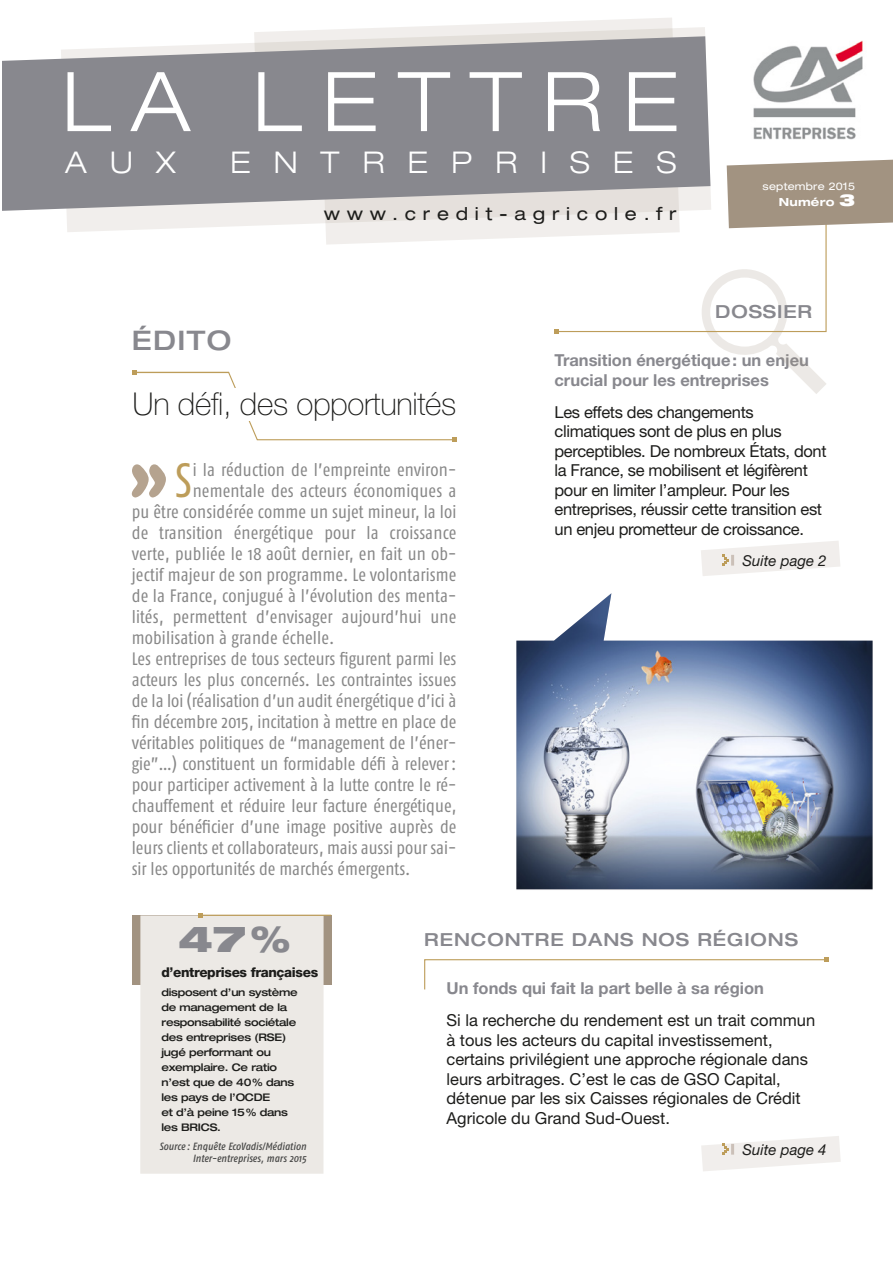
<style>
.page{position:relative;width:893px;height:1263px;background:#fff}
.page>*{position:absolute;margin:0;border:0;box-sizing:border-box;transform-origin:0 0}
.t1{font:300 expanded 82.5px "Helvetica Neue LT Std";letter-spacing:.24em;color:#fff}
.t2{font:48px "Fago Co";color:#bd9d5a}
.t3{font:900 expanded 36px "Helvetica Neue LT Std";color:#88888e}
.t4{font:100 31.5px "Helvetica Neue LT Std";letter-spacing:-.01em;color:#1d1d1b}
.t5{font:300 expanded 30px "Helvetica Neue LT Std";letter-spacing:.765em;color:#fff}
.t6{font:500 expanded 27px "Helvetica Neue LT Std";letter-spacing:.05em;color:#88888e}
.t7{font:18px "Fago Co";color:#878787}
.t8{font:500 expanded 18px "Helvetica Neue LT Std";letter-spacing:.05em;color:#88888e}
.t9{font:expanded 18px "Helvetica Neue LT Std";letter-spacing:.375em;color:#1d1d1b}
.t10{font:16.5px/19.5px "Helvetica Neue LT Std";color:#1d1d1b}
.t11{font:16.5px/19.5px "Helvetica Neue LT Std";letter-spacing:-.02em;color:#1d1d1b}
.t12{font:700 16.5px/19.5px "Helvetica Neue LT Std";color:#88888e}
.t13{font:italic 15px "Helvetica Neue LT Std";color:#1d1d1b}
.t14{font:800 13.5px "Helvetica Neue LT Std";letter-spacing:-.025em;color:#1d1d1b}
.t15{font:700 expanded 11.25px "Helvetica Neue LT Std";letter-spacing:.02em;color:#fff}
.t16{font:500 expanded 10.5px/15px "Helvetica Neue LT Std";letter-spacing:-.025em;color:#1d1d1b}
.t17{font:italic 10.5px/12px "Fago Co Med";letter-spacing:.01em;color:#4b4b4a;text-align:right}
.t18{font:expanded 10.5px "Helvetica Neue LT Std";letter-spacing:.02em;color:#fff}
.s1{font-weight:900;font-size:16.5px}
</style>
<div class="page">
<svg style="left:701px;top:541px;width:139px;height:35px"></svg>
<svg style="left:701px;top:1136px;width:140px;height:35px"></svg>
<svg style="left:424px;top:957px;width:405px;height:33px"></svg>
<svg style="left:707px;top:333px;width:119px;height:61px"></svg>
<svg style="left:559px;top:228px;width:268px;height:105px"></svg>
<svg style="left:554px;top:329px;width:5px;height:5px"></svg>
<svg style="left:726px;top:159px;width:167px;height:69px;background:#ab9d8d"></svg>
<img style="left:753px;top:40px;width:110px;height:100px">
<svg style="left:132px;top:464px;width:34px;height:33px"></svg>
<div style="left:132px;top:915px;width:199px;height:70px;background:#a29381"></div>
<div style="left:140px;top:915px;width:184px;height:259px;background:#ece9e5"></div>
<hr style="left:201px;top:915px;width:130px;height:1px;background:#bd9d5a">
<svg style="left:198px;top:913px;width:5px;height:5px"></svg>
<img style="left:516px;top:593px;width:357px;height:296px">
<svg style="left:416px;top:18px;width:256px;height:9px;fill:#f1eeec"></svg>
<svg style="left:67px;top:27px;width:644px;height:205px;fill:#f1eeec"></svg>
<svg style="left:324px;top:211px;width:356px;height:34px"></svg>
<svg style="left:2px;top:36px;width:708px;height:175px;background:#96959a"></svg>
<svg style="left:132px;top:370px;width:324px;height:72px"></svg>
<h1 class="t1" style="left:62px;top:52px;width:618px">LA LETTRE</h1>
<h3 class="t5" style="left:65px;top:145px;width:112px">AUX</h3>
<h3 class="t5" style="left:230px;top:145px;width:448px">ENTREPRISES</h3>
<p class="t9" style="left:324px;top:202px;width:354px">www.credit-agricole.fr</p>
<h3 class="t6" style="left:132px;top:324px;width:101px">ÉDITO</h3>
<p class="t18" style="left:763px;top:180px;width:94px">septembre 2015</p>
<p class="t15" style="left:779px;top:195px;width:78px">Numéro <span class="s1">3</span></p>
<p class="t8" style="left:715px;top:301px;width:99px">DOSSIER</p>
<h3 class="t4" style="left:133px;top:386px;width:325px">Un défi, des opportunités</h3>
<h2 class="t2" style="left:175px;top:453px;width:19px">S</h2>
<p class="t7" style="left:193px;top:459px;width:265px">i la réduction de l’empreinte environ-</p>
<p class="t7" style="left:193px;top:480px;width:265px">nementale des acteurs économiques a</p>
<p class="t7" style="left:132px;top:501px;width:326px">pu être considérée comme un sujet mineur, la loi</p>
<p class="t7" style="left:132px;top:522px;width:326px">de transition énergétique pour la croissance</p>
<p class="t7" style="left:132px;top:543px;width:326px">verte, publiée le 18 août dernier, en fait un ob-</p>
<p class="t7" style="left:132px;top:564px;width:326px">jectif majeur de son programme. Le volontarisme</p>
<p class="t7" style="left:132px;top:585px;width:326px">de la France, conjugué à l’évolution des menta-</p>
<p class="t7" style="left:132px;top:606px;width:326px">lités, permettent d’envisager aujourd’hui une</p>
<p class="t7" style="left:132px;top:627px;width:204px">mobilisation à grande échelle.</p>
<p class="t7" style="left:132px;top:648px;width:326px">Les entreprises de tous secteurs figurent parmi les</p>
<p class="t7" style="left:132px;top:669px;width:326px">acteurs les plus concernés. Les contraintes issues</p>
<p class="t7" style="left:132px;top:690px;width:326px">de la loi (réalisation d’un audit énergétique d’ici à</p>
<p class="t7" style="left:132px;top:711px;width:326px">fin décembre 2015, incitation à mettre en place de</p>
<p class="t7" style="left:132px;top:732px;width:326px">véritables politiques de “management de l’éner-</p>
<p class="t7" style="left:132px;top:753px;width:326px">gie”…) constituent un formidable défi à relever:</p>
<p class="t7" style="left:132px;top:774px;width:326px">pour participer activement à la lutte contre le ré-</p>
<p class="t7" style="left:132px;top:795px;width:326px">chauffement et réduire leur facture énergétique,</p>
<p class="t7" style="left:132px;top:816px;width:326px">pour bénéficier d’une image positive auprès de</p>
<p class="t7" style="left:132px;top:837px;width:326px">leurs clients et collaborateurs, mais aussi pour sai-</p>
<p class="t7" style="left:132px;top:858px;width:280px">sir les opportunités de marchés émergents.</p>
<p class="t12" style="left:554px;top:350px;width:256px">Transition énergétique: un enjeu crucial pour les entreprises</p>
<p class="t11" style="left:554px;top:402px;width:274px">Les effets des changements climatiques sont de plus en plus perceptibles. De nombreux États, dont la France, se mobilisent et légifèrent pour en limiter l’ampleur. Pour les entreprises, réussir cette transition est un enjeu prometteur de croissance.</p>
<p class="t13" style="left:742px;top:551px;width:86px">Suite page 2</p>
<h3 class="t3" style="left:178px;top:916px;width:113px">47%</h3>
<p class="t14" style="left:161px;top:964px;width:158px">d’entreprises françaises</p>
<p class="t16" style="left:161px;top:985px;width:138px">disposent d’un système de management de la responsabilité sociétale des entreprises (RSE) jugé performant ou exemplaire. Ce ratio n’est que de 40% dans les pays de l’OCDE<br>et d’à peine 15% dans les BRICS.</p>
<p class="t17" style="left:160px;top:1140px;width:148px">Source : Enquête EcoVadis/Médiation<br>Inter-entreprises, mars 2015</p>
<p class="t8" style="left:424px;top:929px;width:375px">RENCONTRE DANS NOS RÉGIONS</p>
<p class="t12" style="left:446px;top:978px;width:319px">Un fonds qui fait la part belle à sa région</p>
<p class="t10" style="left:446px;top:1010px;width:370px">Si la recherche du rendement est un trait commun à tous les acteurs du capital investissement, certains privilégient une approche régionale dans leurs arbitrages. C’est le cas de GSO Capital, détenue par les six Caisses régionales de Crédit Agricole du Grand Sud-Ouest.</p>
<p class="t13" style="left:742px;top:1140px;width:86px">Suite page 4</p>
</div>
